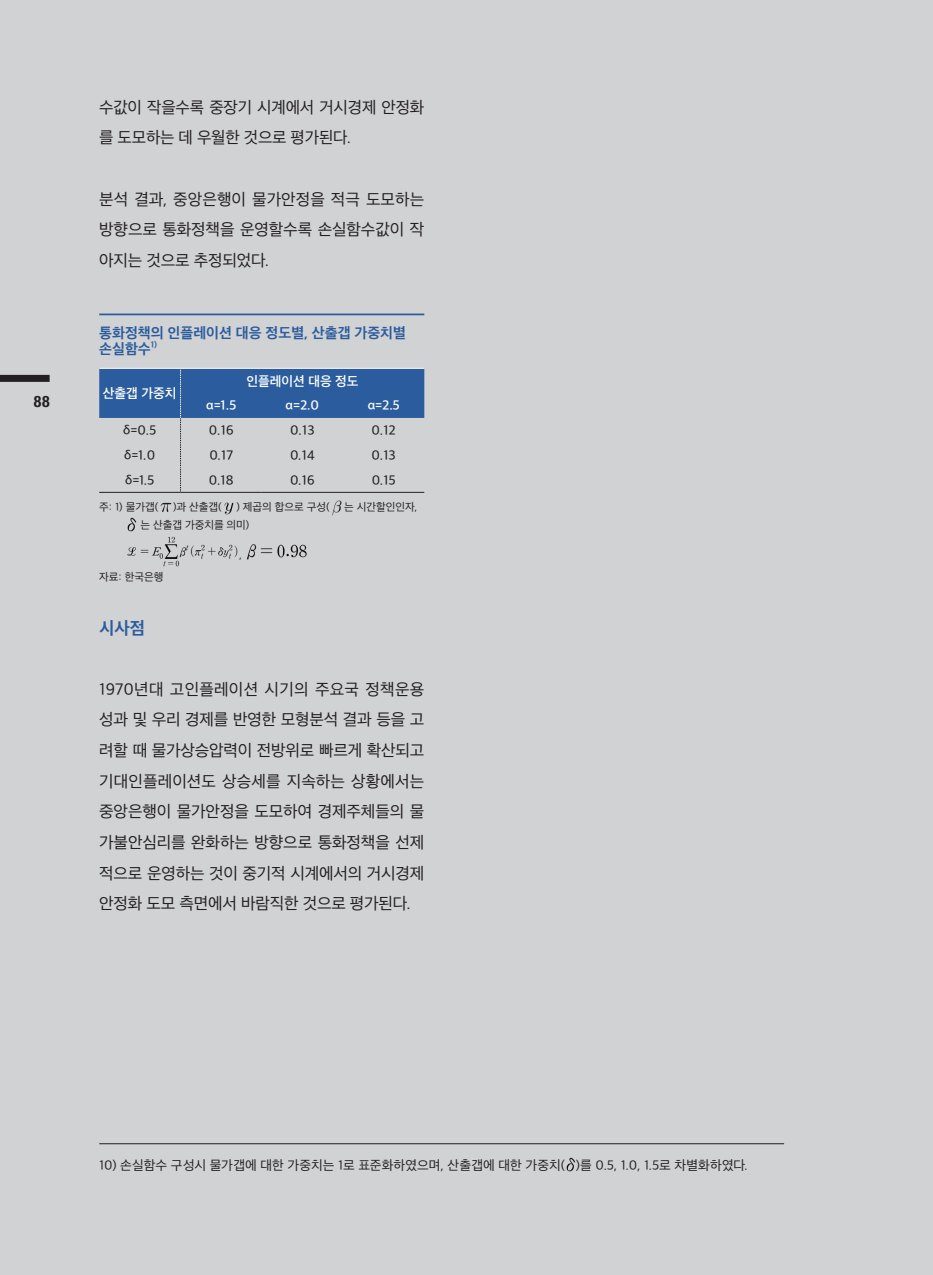
<style>
.page{position:relative;width:933px;height:1275px;background:#d1d2d4}
.page>*{position:absolute;margin:0;border:0;box-sizing:border-box;transform-origin:0 0}
.t1{font:16.62px "SD Gothic Neo 1 OTFB";color:#2b5c9d}
.t2{font:15.75px/30.6px "SD Gothic Neo 1 OTFR";letter-spacing:-.01em;color:#231f20;text-align:justify}
.t3{font:700 condensed 15.75px "Helvetica Neue LT Std";color:#231f20}
.t4{font:14px/16.8px "SD Gothic Neo 1 OTFB";color:#2b5c9d}
.t5{font:12.6px "SD Gothic Neo 1 OTFR";letter-spacing:.005em;color:#231f20}
.t6{font:12.6px "SD Gothic Neo 1 OTFM";color:#231f20}
.t7{font:12.6px "SD Gothic Neo 1 OTFSB";color:#fff}
.t8{font:10.5px "SD Gothic Neo 1 OTFR";color:#231f20}
.t9{font:8.22px "SD Gothic Neo 1 OTFB";color:#2b5c9d}
</style>
<div class="page">
<div style="left:0;top:375px;width:50px;height:7px;background:#231f20"></div>
<hr style="left:99px;top:1143px;width:685px;height:1px;background:#231f20">
<hr style="left:99px;top:314px;width:325px;height:1px;background:#2b5c9d">
<hr style="left:99px;top:492px;width:81px;height:1px;background:#231f20">
<hr style="left:180px;top:492px;width:82px;height:1px;background:#231f20">
<hr style="left:262px;top:492px;width:81px;height:1px;background:#231f20">
<hr style="left:343px;top:492px;width:81px;height:1px;background:#231f20">
<svg style="left:99px;top:368px;width:325px;height:124px"></svg>
<svg style="left:160px;top:502px;width:12px;height:10px"></svg>
<img style="left:127px;top:517px;width:10px;height:15px">
<img style="left:127px;top:536px;width:111px;height:31px">
<img style="left:246px;top:544px;width:61px;height:15px">
<img style="left:224px;top:502px;width:10px;height:13px">
<img style="left:332px;top:500px;width:10px;height:16px">
<img style="left:566px;top:1157px;width:9px;height:15px">
<p class="t3" style="left:34px;top:391px;width:17px">88</p>
<p class="t2" style="left:99px;top:92px;width:326px">수값이 작을수록 중장기 시계에서 거시경제 안정화 를 도모하는 데 우월한 것으로 평가된다.</p>
<p class="t2" style="left:99px;top:184px;width:326px">분석 결과, 중앙은행이 물가안정을 적극 도모하는 방향으로 통화정책을 운영할수록 손실함수값이 작 아지는 것으로 추정되었다.</p>
<p class="t4" style="left:99px;top:324px;width:308px">통화정책의 인플레이션 대응 정도별, 산출갭 가중치별 손실함수</p>
<p class="t9" style="left:151px;top:340px;width:8px">1)</p>
<p class="t7" style="left:103px;top:387px;width:75px">산출갭 가중치</p>
<p class="t7" style="left:246px;top:375px;width:114px">인플레이션 대응 정도</p>
<p class="t7" style="left:206px;top:399px;width:31px">α=1.5</p>
<p class="t7" style="left:285px;top:399px;width:35px">α=2.0</p>
<p class="t7" style="left:368px;top:399px;width:33px">α=2.5</p>
<p class="t6" style="left:123px;top:424px;width:34px">δ=0.5</p>
<p class="t6" style="left:209px;top:424px;width:26px">0.16</p>
<p class="t6" style="left:290px;top:424px;width:26px">0.13</p>
<p class="t6" style="left:371px;top:424px;width:26px">0.12</p>
<p class="t6" style="left:124px;top:449px;width:32px">δ=1.0</p>
<p class="t6" style="left:209px;top:449px;width:25px">0.17</p>
<p class="t6" style="left:290px;top:449px;width:26px">0.14</p>
<p class="t6" style="left:371px;top:449px;width:26px">0.13</p>
<p class="t6" style="left:125px;top:474px;width:31px">δ=1.5</p>
<p class="t6" style="left:209px;top:474px;width:26px">0.18</p>
<p class="t6" style="left:290px;top:474px;width:26px">0.16</p>
<p class="t6" style="left:372px;top:474px;width:25px">0.15</p>
<p class="t8" style="left:99px;top:502px;width:61px">주: 1) 물가갭(</p>
<p class="t8" style="left:173px;top:502px;width:50px">)과 산출갭(</p>
<p class="t8" style="left:236px;top:502px;width:95px">) 제곱의 합으로 구성(</p>
<p class="t8" style="left:344px;top:502px;width:75px">는 시간할인인자,</p>
<p class="t8" style="left:140px;top:520px;width:110px">는 산출갭 가중치를 의미)</p>
<p class="t8" style="left:99px;top:572px;width:66px">자료: 한국은행</p>
<p class="t1" style="left:99px;top:620px;width:47px">시사점</p>
<p class="t8" style="left:239px;top:549px;width:4px">,</p>
<p class="t2" style="left:99px;top:674px;width:326px">1970년대 고인플레이션 시기의 주요국 정책운용 성과 및 우리 경제를 반영한 모형분석 결과 등을 고 려할 때 물가상승압력이 전방위로 빠르게 확산되고 기대인플레이션도 상승세를 지속하는 상황에서는 중앙은행이 물가안정을 도모하여 경제주체들의 물 가불안심리를 완화하는 방향으로 통화정책을 선제 적으로 운영하는 것이 중기적 시계에서의 거시경제 안정화 도모 측면에서 바람직한 것으로 평가된다.</p>
<p class="t5" style="left:99px;top:1158px;width:650px">10) 손실함수 구성시 물가갭에 대한 가중치는 1로 표준화하였으며, 산출갭에 대한 가중치( )를 0.5, 1.0, 1.5로 차별화하였다.</p>
</div>
